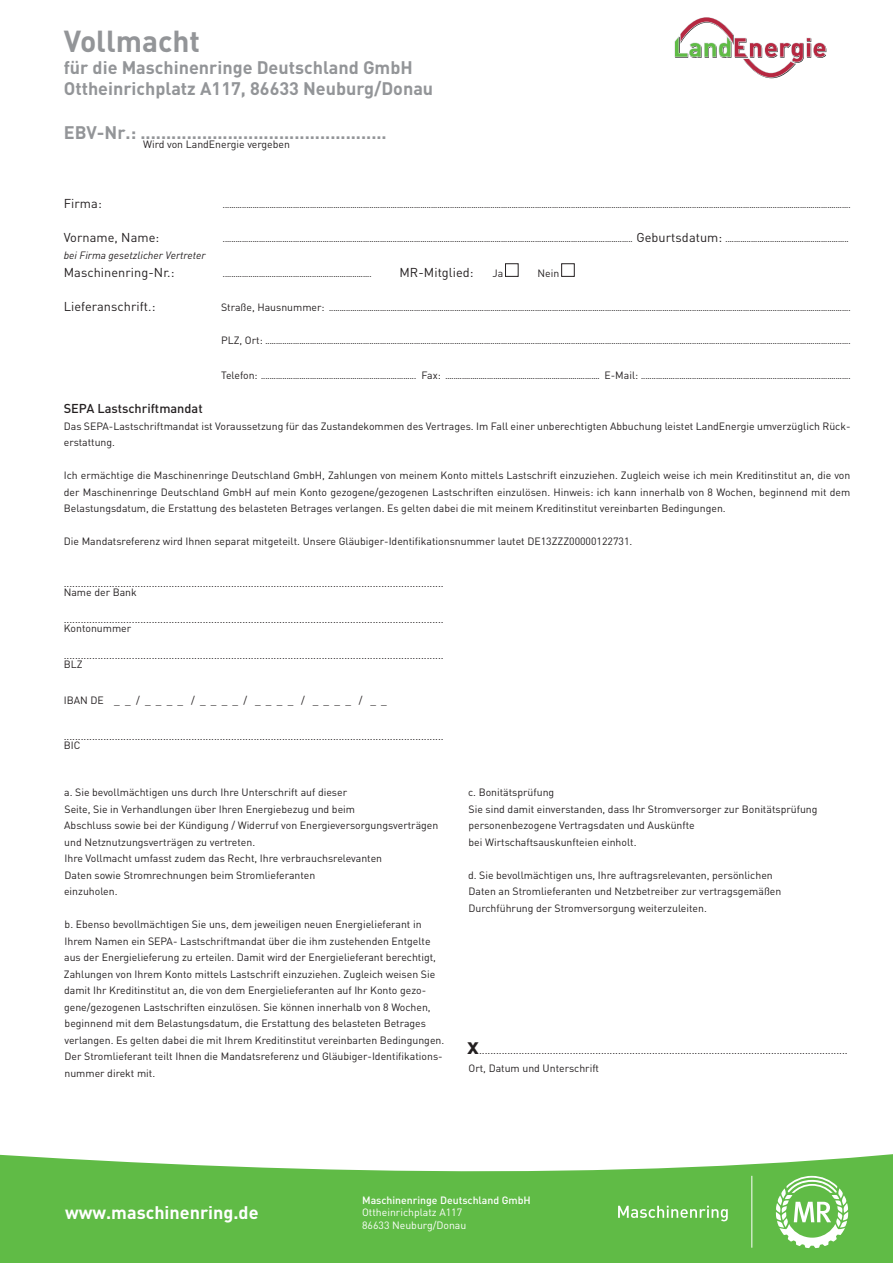
<style>
.page{position:relative;width:893px;height:1263px;background:#fff}
.page>*{position:absolute;margin:0;border:0;box-sizing:border-box;transform-origin:0 0}
.t1{font:700 30px "DIN";color:#939598}
.t2{font:700 18px/21.6px "DIN";color:#939598}
.t3{font:700 18px "DIN";color:#fff}
.t4{font:12.75px "DIN";letter-spacing:.005em;color:#231f20}
.t5{font:500 12.75px "DIN";color:#231f20}
.t6{font:10.5px/16.5px "DIN";color:#231f20}
.t7{font:10.5px/12.6px "DIN";color:#fff}
.t8{font:500 10.5px "DIN";color:#fff}
.t9{font:italic 10.5px "DIN";color:#231f20}
.t10{font:500 7.5px "DIN";color:#231f20}
.s1{font-weight:400;font-size:12.75px}
.s2{font-weight:400;font-size:10.5px}
.s3{font-weight:700;font-size:22.5px}
</style>
<div class="page">
<svg style="left:0;top:1154px;width:893px;height:109px;background:#72c25b"></svg>
<svg style="left:674px;top:17px;width:153px;height:62px"></svg>
<hr style="left:751px;top:1176px;width:1px;height:72px;background:#fff">
<svg style="left:618px;top:1206px;width:110px;height:15px;background:#8acd77"></svg>
<svg style="left:776px;top:1176px;width:72px;height:72px"></svg>
<div style="left:505px;top:263px;width:13px;height:14px;border:1px solid #231f20"></div>
<div style="left:561px;top:263px;width:14px;height:14px;border:1px solid #231f20"></div>
<h1 class="t1" style="left:64px;top:21px;width:138px">Vollmacht</h1>
<h2 class="t2" style="left:64px;top:56px;width:371px">für die Maschinenringe Deutschland GmbH<br>Ottheinrichplatz A117, 86633 Neuburg/Donau</h2>
<h2 class="t2" style="left:64px;top:121px;width:324px">EBV-Nr.: ................................................</h2>
<p class="t6" style="left:143px;top:136px;width:148px">Wird von LandEnergie vergeben</p>
<p class="t4" style="left:64px;top:196px;width:40px">Firma:</p>
<p class="t10" style="left:223px;top:200px;width:629px">........................................................................................................................................................................................................................................................................................................</p>
<p class="t4" style="left:64px;top:230px;width:97px">Vorname, Name:</p>
<p class="t10" style="left:223px;top:234px;width:627px">................................................................................................................................................................................................. <span class="s1">Geburtsdatum:</span> ..........................................................</p>
<p class="t9" style="left:64px;top:248px;width:143px">bei Firma gesetzlicher Vertreter</p>
<p class="t4" style="left:64px;top:265px;width:112px">Maschinenring-Nr.:</p>
<p class="t10" style="left:223px;top:269px;width:150px">......................................................................</p>
<p class="t4" style="left:399px;top:265px;width:76px">MR-Mitglied:</p>
<p class="t6" style="left:492px;top:265px;width:12px">Ja</p>
<p class="t6" style="left:538px;top:265px;width:23px">Nein</p>
<p class="t4" style="left:64px;top:299px;width:93px">Lieferanschrift.:</p>
<p class="t10" style="left:221px;top:303px;width:631px"><span class="s2">Straße, Hausnummer:</span> ......................................................................................................................................................................................................................................................</p>
<p class="t10" style="left:221px;top:336px;width:631px"><span class="s2">PLZ, Ort:</span> ....................................................................................................................................................................................................................................................................................</p>
<p class="t10" style="left:221px;top:371px;width:631px"><span class="s2">Telefon:</span> ......................................................................... <span class="s2">Fax:</span> .......................................................................... <span class="s2">E-Mail:</span> ...................................................................................................</p>
<p class="t5" style="left:64px;top:400px;width:140px">SEPA Lastschriftmandat</p>
<p class="t6" style="left:64px;top:418px;width:788px">Das SEPA-Lastschriftmandat ist Voraussetzung für das Zustandekommen des Vertrages. Im Fall einer unberechtigten Abbuchung leistet LandEnergie umverzüglich Rück&shy;erstattung.</p>
<p class="t6" style="left:64px;top:467px;width:788px;text-align:justify">Ich ermächtige die Maschinenringe Deutschland GmbH, Zahlungen von meinem Konto mittels Lastschrift einzuziehen. Zugleich weise ich mein Kreditinstitut an, die von der Maschinenringe Deutschland GmbH auf mein Konto gezogene/gezogenen Lastschriften einzulösen. Hinweis: ich kann innerhalb von 8 Wochen, beginnend mit dem Belastungsdatum, die Erstattung des belasteten Betrages verlangen. Es gelten dabei die mit meinem Kreditinstitut vereinbarten Bedingungen.</p>
<p class="t6" style="left:64px;top:533px;width:570px">Die Mandatsreferenz wird Ihnen separat mitgeteilt. Unsere Gläubiger-Identifikationsnummer lautet DE13ZZZ00000122731.</p>
<p class="t6" style="left:64px;top:579px;width:381px;line-height:9px">......................................................................................................................................<br>Name der Bank</p>
<p class="t6" style="left:64px;top:615px;width:381px;line-height:9px">......................................................................................................................................<br>Kontonummer</p>
<p class="t6" style="left:64px;top:651px;width:381px;line-height:9px">......................................................................................................................................<br>BLZ</p>
<p class="t6" style="left:64px;top:692px;width:325px">IBAN DE _ _ / _ _ _ _ / _ _ _ _ / _ _ _ _ / _ _ _ _ / _ _</p>
<p class="t6" style="left:64px;top:732px;width:381px;line-height:9px">......................................................................................................................................<br>BIC</p>
<p class="t6" style="left:64px;top:784px;width:376px">a. Sie bevollmächtigen uns durch Ihre Unterschrift auf dieser<br>Seite, Sie in Verhandlungen über Ihren Energiebezug und beim<br>Abschluss sowie bei der Kündigung / Widerruf von Energieversorgungsverträgen und Netznutzungsverträgen zu vertreten.<br>Ihre Vollmacht umfasst zudem das Recht, Ihre verbrauchsrelevanten<br>Daten sowie Stromrechnungen beim Stromlieferanten<br>einzuholen.</p>
<p class="t6" style="left:64px;top:916px;width:382px">b. Ebenso bevollmächtigen Sie uns, dem jeweiligen neuen Energielieferant in Ihrem Namen ein SEPA- Lastschriftmandat über die ihm zustehenden Entgelte aus der Energielieferung zu erteilen. Damit wird der Energielieferant berechtigt, Zahlungen von Ihrem Konto mittels Lastschrift einzuziehen. Zugleich weisen Sie damit Ihr Kreditinstitut an, die von dem Energielieferanten auf Ihr Konto gezo&shy;gene/gezogenen Lastschriften einzulösen. Sie können innerhalb von 8 Wochen, beginnend mit dem Belastungsdatum, die Erstattung des belasteten Betrages verlangen. Es gelten dabei die mit Ihrem Kreditinstitut vereinbarten Bedingungen.<br>Der Stromlieferant teilt Ihnen die Mandatsreferenz und Gläubiger-Identifikations&shy;nummer direkt mit.</p>
<p class="t6" style="left:468px;top:784px;width:351px">c. Bonitätsprüfung<br>Sie sind damit einverstanden, dass Ihr Stromversorger zur Bonitätsprüfung personenbezogene Vertragsdaten und Auskünfte<br>bei Wirtschaftsauskunfteien einholt.</p>
<p class="t6" style="left:468px;top:867px;width:315px">d. Sie bevollmächtigen uns, Ihre auftragsrelevanten, persönlichen<br>Daten an Stromlieferanten und Netzbetreiber zur vertragsgemäßen<br>Durchführung der Stromversorgung weiterzuleiten.</p>
<p class="t6" style="left:467px;top:1041px;width:382px;line-height:18px"><span class="s3">x</span> ..................................................................................................................................<br>Ort, Datum und Unterschrift</p>
<h2 class="t3" style="left:65px;top:1201px;width:195px">www.maschinenring.de</h2>
<p class="t8" style="left:362px;top:1193px;width:170px">Maschinenringe Deutschland GmbH</p>
<p class="t7" style="left:362px;top:1206px;width:106px">Ottheinrichplatz A117<br>86633 Neuburg/Donau</p>
</div>
